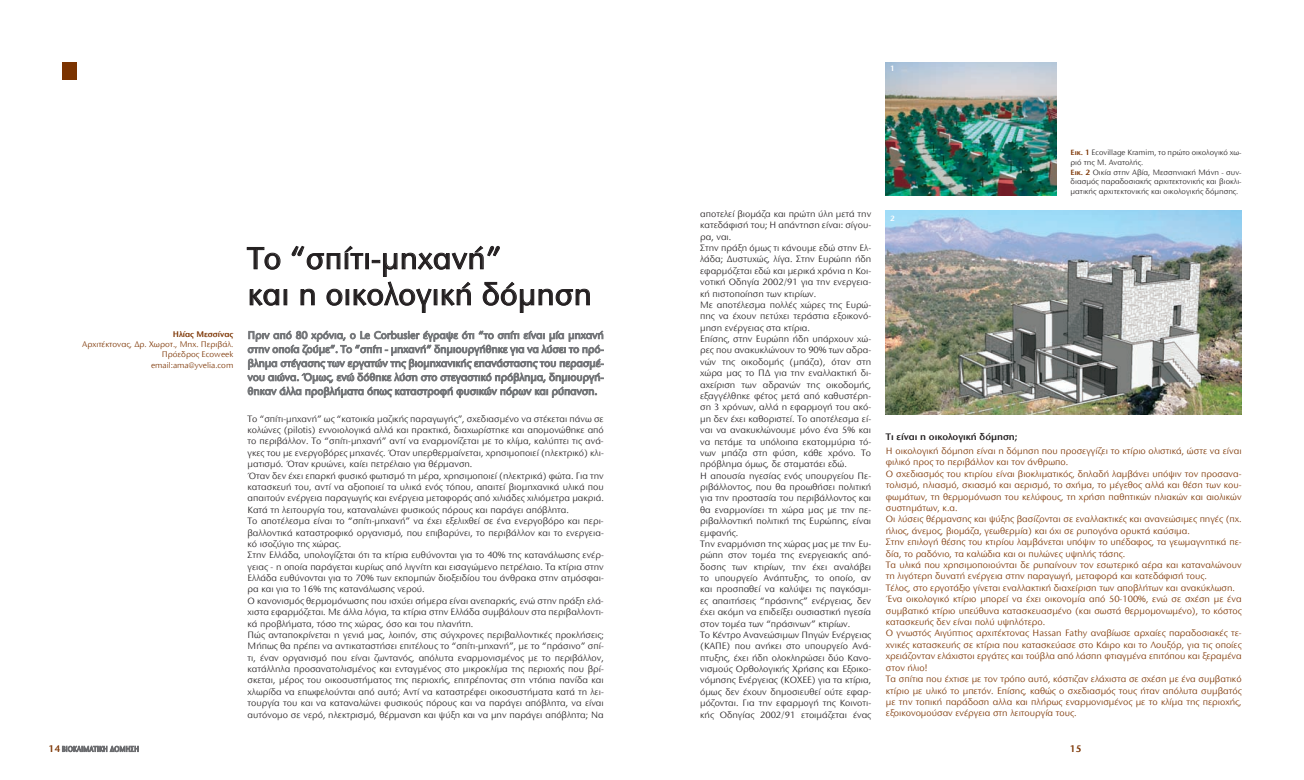
<style>
.page{position:relative;width:1304px;height:780px;background:#fff}
.page>*{position:absolute;margin:0;border:0;box-sizing:border-box;transform-origin:0 0}
.t1{font:500 32px/36px "Stone Sans ITC Greek";color:#231f20}
.t2{font:600 10px "Stone Sans ITC Greek";color:#231f20}
.t3{font:600 10px "Stone Sans ITC Greek";color:#7b3300}
.t4{font:9.5px/11.4px "Stone Sans ITC Greek";color:#231f20}
.t5{font:9.5px/11.4px "Stone Sans ITC Greek";color:#7b3300}
.t6{font:8.5px/10.2px "Stone Sans ITC Greek";color:#7b3300;text-align:right}
.t7{font:600 8.5px "Stone Sans ITC Greek";color:#7b3300}
.t8{font:8px/9.6px "Stone Sans ITC Greek";color:#231f20}
.t9{font:600 8px "Stone Sans ITC Greek";color:#fff}
.s1{font-weight:600;color:#7b3300}
</style>
<div class="page">
<svg style="left:62px;top:745px;width:77px;height:6px"></svg>
<div style="left:62px;top:62px;width:15px;height:18px;background:#7b3300"></div>
<svg style="left:247px;top:330px;width:357px;height:67px"></svg>
<svg style="left:247px;top:247px;width:33px;height:22px"></svg>
<svg style="left:250px;top:289px;width:29px;height:16px"></svg>
<svg style="left:292px;top:246px;width:298px;height:67px"></svg>
<img style="left:885px;top:211px;width:357px;height:203px">
<img style="left:885px;top:62px;width:171px;height:134px">
<p class="t7" style="left:173px;top:329px;width:62px">Ηλίας Μεσσίνας</p>
<p class="t6" style="left:82px;top:339px;width:153px">Αρχιτέκτονας, Δρ. Χωροτ., Μηχ. Περιβάλ.<br>Πρόεδρος Ecoweek email:ama@yvelia.com</p>
<h1 class="t1" style="left:248px;top:240px;width:346px">Το “σπίτι-μηχανή”<br>και η οικολογική δόμηση</h1>
<p class="t4" style="left:248px;top:413px;width:358px">Το “σπίτι-μηχανή” ως “κατοικία μαζικής παραγωγής”, σχεδιασμένο να στέκεται πάνω σε κολώνες (pilotis) εννοιολογικά αλλά και πρακτικά, διαχωρίστηκε και απομονώθηκε από το περιβάλλον. Το “σπίτι-μηχανή” αντί να εναρμονίζεται με το κλίμα, καλύπτει τις ανά&shy;γκες του με ενεργοβόρες μηχανές. Όταν υπερθερμαίνεται, χρησιμοποιεί (ηλεκτρικό) κλι&shy;ματισμό. Όταν κρυώνει, καίει πετρέλαιο για θέρμανση.<br>Όταν δεν έχει επαρκή φυσικό φωτισμό τη μέρα, χρησιμοποιεί (ηλεκτρικά) φώτα. Για την κατασκευή του, αντί να αξιοποιεί τα υλικά ενός τόπου, απαιτεί βιομηχανικά υλικά που απαιτούν ενέργεια παραγωγής και ενέργεια μεταφοράς από χιλιάδες χιλιόμετρα μακριά.<br>Κατά τη λειτουργία του, καταναλώνει φυσικούς πόρους και παράγει απόβλητα.<br>Το αποτέλεσμα είναι το “σπίτι-μηχανή” να έχει εξελιχθεί σε ένα ενεργοβόρο και περι&shy;βαλλοντικά καταστροφικό οργανισμό, που επιβαρύνει, το περιβάλλον και το ενεργεια&shy;κό ισοζύγιο της χώρας.<br>Στην Ελλάδα, υπολογίζεται ότι τα κτίρια ευθύνονται για το 40% της κατανάλωσης ενέρ&shy;γειας - η οποία παράγεται κυρίως από λιγνίτη και εισαγώμενο πετρέλαιο. Τα κτίρια στην Ελλάδα ευθύνονται για το 70% των εκπομπών διοξειδίου του άνθρακα στην ατμόσφαι&shy;ρα και για το 16% της κατανάλωσης νερού.<br>Ο κανονισμός θερμομόνωσης που ισχύει σήμερα είναι ανεπαρκής, ενώ στην πράξη ελά&shy;χιστα εφαρμόζεται. Με άλλα λόγια, τα κτίρια στην Ελλάδα συμβάλουν στα περιβαλλοντι&shy;κά προβλήματα, τόσο της χώρας, όσο και του πλανήτη.<br>Πώς ανταποκρίνεται η γενιά μας, λοιπόν, στις σύγχρονες περιβαλλοντικές προκλήσεις; Μήπως θα πρέπει να αντικαταστήσει επιτέλους το “σπίτι-μηχανή”, με το “πράσινο” σπί&shy;τι, έναν οργανισμό που είναι ζωντανός, απόλυτα εναρμονισμένος με το περιβάλλον, κατάλληλα προσανατολισμένος και ενταγμένος στο μικροκλίμα της περιοχής που βρί&shy;σκεται, μέρος του οικοσυστήματος της περιοχής, επιτρέποντας στη ντόπια πανίδα και χλωρίδα να επωφελούνται από αυτό; Αντί να καταστρέφει οικοσυστήματα κατά τη λει&shy;τουργία του και να καταναλώνει φυσικούς πόρους και να παράγει απόβλητα, να είναι αυτόνομο σε νερό, ηλεκτρισμό, θέρμανση και ψύξη και να μην παράγει απόβλητα; Να</p>
<p class="t9" style="left:890px;top:64px;width:6px">1</p>
<p class="t4" style="left:700px;top:208px;width:173px">αποτελεί βιομάζα και πρώτη ύλη μετά την κατεδάφισή του; Η απάντηση είναι: σίγου&shy;ρα, ναι.<br>Στην πράξη όμως τι κάνουμε εδώ στην Ελ&shy;λάδα; Δυστυχώς, λίγα. Στην Ευρώπη ήδη εφαρμόζεται εδώ και μερικά χρόνια η Κοι&shy;νοτική Οδηγία 2002/91 για την ενεργεια&shy;κή πιστοποίηση των κτιρίων.<br>Με αποτέλεσμα πολλές χώρες της Ευρώ&shy;πης να έχουν πετύχει τεράστια εξοικονό&shy;μηση ενέργειας στα κτίρια.<br>Επίσης, στην Ευρώπη ήδη υπάρχουν χώ&shy;ρες που ανακυκλώνουν το 90% των αδρα&shy;νών της οικοδομής (μπάζα), όταν στη χώρα μας το ΠΔ για την εναλλακτική δι&shy;αχείριση των αδρανών της οικοδομής, εξαγγέλθηκε φέτος μετά από καθυστέρη&shy;ση 3 χρόνων, αλλά η εφαρμογή του ακό&shy;μη δεν έχει καθοριστεί. Το αποτέλεσμα εί&shy;ναι να ανακυκλώνουμε μόνο ένα 5% και να πετάμε τα υπόλοιπα εκατομμύρια τό&shy;νων μπάζα στη φύση, κάθε χρόνο. Το πρόβλημα όμως, δε σταματάει εδώ.<br>Η απουσία ηγεσίας ενός υπουργείου Πε&shy;ριβάλλοντος, που θα προωθήσει πολιτική για την προστασία του περιβάλλοντος και θα εναρμονίσει τη χώρα μας με την πε&shy;ριβαλλοντική πολιτική της Ευρώπης, είναι εμφανής.<br>Την εναρμόνιση της χώρας μας με την Ευ&shy;ρώπη στον τομέα της ενεργειακής από&shy;δοσης των κτιρίων, την έχει αναλάβει το υπουργείο Ανάπτυξης, το οποίο, αν και προσπαθεί να καλύψει τις παγκόσμι&shy;ες απαιτήσεις “πράσινης” ενέργειας, δεν έχει ακόμη να επιδείξει ουσιαστική ηγεσία στον τομέα των “πράσινων” κτιρίων.<br>Το Κέντρο Ανανεώσιμων Πηγών Ενέργειας (ΚΑΠΕ) που ανήκει στο υπουργείο Ανά&shy;πτυξης, έχει ήδη ολοκληρώσει δύο Κανο&shy;νισμούς Ορθολογικής Χρήσης και Εξοικο&shy;νόμησης Ενέργειας (ΚΟΧΕΕ) για τα κτίρια, όμως δεν έχουν δημοσιευθεί ούτε εφαρ&shy;μόζονται. Για την εφαρμογή της Κοινοτι&shy;κής Οδηγίας 2002/91 ετοιμάζεται ένας</p>
<p class="t9" style="left:890px;top:213px;width:6px">2</p>
<p class="t8" style="left:1071px;top:148px;width:173px"><span class="s1">Εικ. 1</span> Ecovillage Kramim, το πρώτο οικολογικό χω&shy;ριό της Μ. Ανατολής.<br><span class="s1">Εικ. 2</span> Οικία στην Αβία, Μεσσηνιακή Μάνη - συν&shy;διασμός παραδοσιακής αρχιτεκτονικής και βιοκλι&shy;ματικής αρχιτεκτονικής και οικολογικής δόμησης.</p>
<p class="t2" style="left:886px;top:430px;width:133px">Τι είναι η οικολογική δόμηση;</p>
<p class="t5" style="left:886px;top:445px;width:357px">Η οικολογική δόμηση είναι η δόμηση που προσεγγίζει το κτίριο ολιστικά, ώστε να είναι φιλικό προς το περιβάλλον και τον άνθρωπο.<br>Ο σχεδιασμός του κτιρίου είναι βιοκλιματικός, δηλαδή λαμβάνει υπόψιν τον προσανα&shy;τολισμό, ηλιασμό, σκιασμό και αερισμό, το σχήμα, το μέγεθος αλλά και θέση των κου&shy;φωμάτων, τη θερμομόνωση του κελύφους, τη χρήση παθητικών ηλιακών και αιολικών συστημάτων, κ.α.<br>Οι λύσεις θέρμανσης και ψύξης βασίζονται σε εναλλακτικές και ανανεώσιμες πηγές (πχ. ήλιος, άνεμος, βιομάζα, γεωθερμία) και όχι σε ρυπογόνα ορυκτά καύσιμα.<br>Στην επιλογή θέσης του κτιρίου λαμβάνεται υπόψιν το υπέδαφος, τα γεωμαγνητικά πε&shy;δία, το ραδόνιο, τα καλώδια και οι πυλώνες υψηλής τάσης.<br>Τα υλικά που χρησιμοποιούνται δε ρυπαίνουν τον εσωτερικό αέρα και καταναλώνουν τη λιγότερη δυνατή ενέργεια στην παραγωγή, μεταφορά και κατεδάφισή τους.<br>Τέλος, στο εργοτάξιο γίνεται εναλλακτική διαχείριση των αποβλήτων και ανακύκλωση.<br>Ένα οικολογικό κτίριο μπορεί να έχει οικονομία από 50-100%, ενώ σε σχέση με ένα συμβατικό κτίριο υπεύθυνα κατασκευασμένο (και σωστά θερμομονωμένο), το κόστος κατασκευής δεν είναι πολύ υψηλότερο.<br>Ο γνωστός Αιγύπτιος αρχιτέκτονας Hassan Fathy αναβίωσε αρχαίες παραδοσιακές τε&shy;χνικές κατασκευής σε κτίρια που κατασκεύασε στο Κάιρο και το Λουξόρ, για τις οποίες χρειάζονταν ελάχιστοι εργάτες και τούβλα από λάσπη φτιαγμένα επιτόπου και ξεραμένα στον ήλιο!<br>Τα σπίτια που έχτισε με τον τρόπο αυτό, κόστιζαν ελάχιστα σε σχέση με ένα συμβατικό κτίριο με υλικό το μπετόν. Επίσης, καθώς ο σχεδιασμός τους ήταν απόλυτα συμβατός με την τοπική παράδοση αλλα και πλήρως εναρμονισμένος με το κλίμα της περιοχής, εξοικονομούσαν ενέργεια στη λειτουργία τους.</p>
<p class="t3" style="left:1070px;top:742px;width:13px">15</p>
</div>
